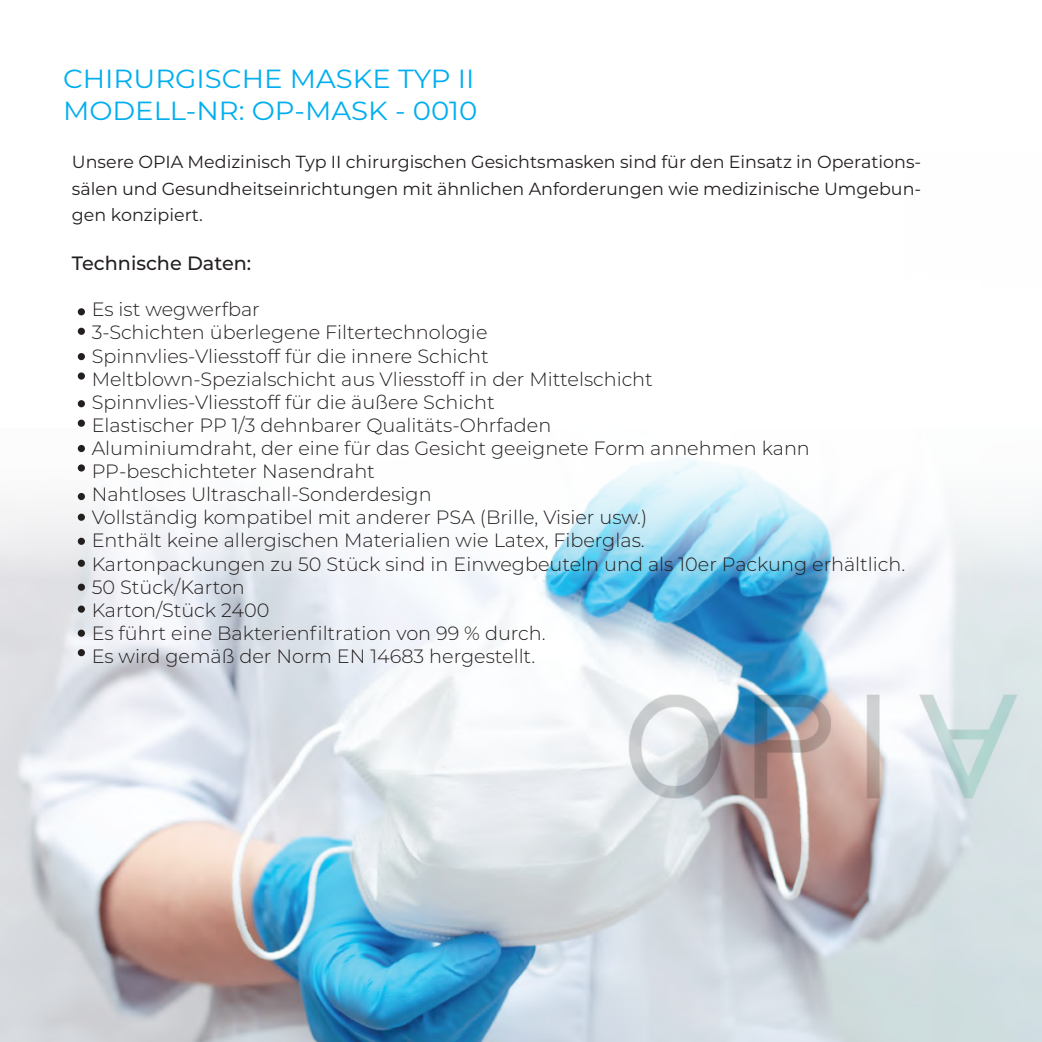
<style>
.page{position:relative;width:1042px;height:1042px;background:#fff}
.page>*{position:absolute;margin:0;border:0;box-sizing:border-box;transform-origin:0 0}
.t1{font:26.25px/31.5px "Montserrat";color:#00aeef;scale:1.05 1}
.t2{font:300 19.25px/23.1px "Montserrat";color:#241f1f}
.t3{font:500 19.25px "Montserrat";color:#241f1f}
.t4{font:17.5px/26.2px "Montserrat";color:#241f1f;text-align:justify}
</style>
<div class="page">
<img style="left:0;top:444px;width:1042px;height:598px">
<div style="left:78px;top:308px;width:7px;height:7px;background:#241f1f;border-radius:50%"></div>
<div style="left:78px;top:493px;width:7px;height:7px;background:#241f1f;border-radius:50%"></div>
<div style="left:78px;top:400px;width:7px;height:7px;background:#241f1f;border-radius:50%"></div>
<div style="left:78px;top:583px;width:7px;height:8px;background:#241f1f;border-radius:50%"></div>
<div style="left:78px;top:353px;width:7px;height:7px;background:#241f1f;border-radius:50%"></div>
<div style="left:78px;top:538px;width:7px;height:7px;background:#241f1f;border-radius:50%"></div>
<div style="left:78px;top:445px;width:7px;height:7px;background:#241f1f;border-radius:50%"></div>
<div style="left:78px;top:629px;width:7px;height:8px;background:#241f1f;border-radius:50%"></div>
<div style="left:78px;top:328px;width:7px;height:7px;background:#241f1f;border-radius:50%"></div>
<div style="left:78px;top:514px;width:7px;height:7px;background:#241f1f;border-radius:50%"></div>
<div style="left:78px;top:420px;width:7px;height:7px;background:#241f1f;border-radius:50%"></div>
<div style="left:78px;top:605px;width:7px;height:8px;background:#241f1f;border-radius:50%"></div>
<div style="left:78px;top:372px;width:7px;height:8px;background:#241f1f;border-radius:50%"></div>
<div style="left:78px;top:560px;width:7px;height:7px;background:#241f1f;border-radius:50%"></div>
<div style="left:78px;top:464px;width:7px;height:7px;background:#241f1f;border-radius:50%"></div>
<div style="left:78px;top:649px;width:7px;height:7px;background:#241f1f;border-radius:50%"></div>
<img style="left:611px;top:635px;width:431px;height:277px">
<h1 class="t1" style="left:63px;top:62px;width:396px">CHIRURGISCHE MASKE TYP II<br>MODELL-NR: OP-MASK - 0010</h1>
<p class="t4" style="left:72px;top:148px;width:851px">Unsere OPIA Medizinisch Typ II chirurgischen Gesichtsmasken sind für den Einsatz in Operations&shy;sälen und Gesundheitseinrichtungen mit ähnlichen Anforderungen wie medizinische Umgebun&shy;gen konzipiert.</p>
<p class="t3" style="left:72px;top:250px;width:181px">Technische Daten:</p>
<p class="t2" style="left:92px;top:297px;width:815px">Es ist wegwerfbar<br>3-Schichten überlegene Filtertechnologie<br>Spinnvlies-Vliesstoff für die innere Schicht<br>Meltblown-Spezialschicht aus Vliesstoff in der Mittelschicht<br>Spinnvlies-Vliesstoff für die äußere Schicht<br>Elastischer PP 1/3 dehnbarer Qualitäts-Ohrfaden<br>Aluminiumdraht, der eine für das Gesicht geeignete Form annehmen kann PP-beschichteter Nasendraht<br>Nahtloses Ultraschall-Sonderdesign<br>Vollständig kompatibel mit anderer PSA (Brille, Visier usw.)<br>Enthält keine allergischen Materialien wie Latex, Fiberglas.<br>Kartonpackungen zu 50 Stück sind in Einwegbeuteln und als 10er Packung erhältlich.<br>50 Stück/Karton<br>Karton/Stück 2400<br>Es führt eine Bakterienfiltration von 99 % durch.<br>Es wird gemäß der Norm EN 14683 hergestellt.</p>
</div>
